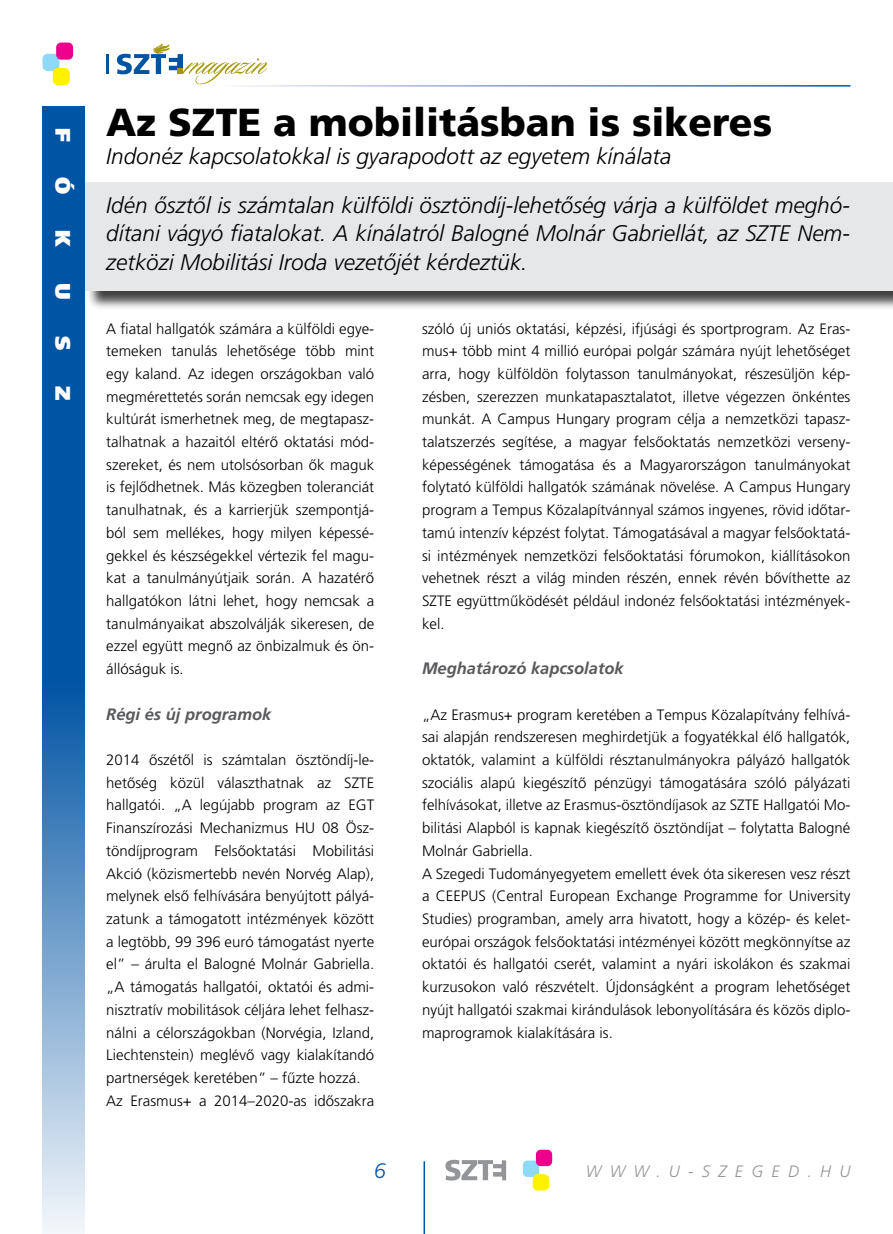
<style>
.page{position:relative;width:893px;height:1234px;background:#fff}
.page>*{position:absolute;margin:0;border:0;box-sizing:border-box;transform-origin:0 0}
.t1{font:900 39px "Frutiger CE";color:#000}
.t2{font:italic 300 22.5px/28.5px "Frutiger CE";color:#000;text-align:justify}
.t3{font:900 21px "Frutiger CE";color:#fff}
.t4{font:italic 300 21px "Frutiger CE";color:#0054a4}
.t5{font:italic 700 16.5px "Frutiger CE";color:#58595b}
.t6{font:italic 300 16.5px "Frutiger CE";letter-spacing:.5em;color:#939598}
.t7{font:300 15px/22.6px "Frutiger";color:#000;text-align:justify}
</style>
<div class="page">
<svg style="left:445px;top:1159px;width:61px;height:21px"></svg>
<div style="left:523px;top:1160px;width:16px;height:16px;background:#8ed8f8;border-radius:5px"></div>
<div style="left:533px;top:1173px;width:16px;height:17px;background:#fff200;border-radius:5px"></div>
<div style="left:536px;top:1149px;width:16px;height:16px;background:#ec008c;border-radius:5px"></div>
<svg style="left:117px;top:43px;width:150px;height:41px"></svg>
<div style="left:43px;top:54px;width:16px;height:17px;background:#8ed8f8;border-radius:5px"></div>
<div style="left:53px;top:68px;width:17px;height:17px;background:#fff200;border-radius:5px"></div>
<div style="left:56px;top:43px;width:17px;height:17px;background:#ec008c;border-radius:5px"></div>
<hr style="left:106px;top:54px;width:2px;height:20px;background:#0054a4">
<hr style="left:424px;top:1160px;width:1px;height:73px;background:#0054a4">
<svg style="left:43px;top:106px;width:42px;height:1127px;background:#3b7bb9"></svg>
<div style="left:86px;top:183px;width:807px;height:127px;background:#000;opacity:.75"></div>
<div style="left:85px;top:182px;width:807px;height:109px;background:#e6e7e8"></div>
<h3 class="t3" style="left:76px;top:128px;width:16px;rotate:90deg">f</h3>
<h3 class="t3" style="left:76px;top:177px;width:19px;rotate:90deg">ó</h3>
<h3 class="t3" style="left:76px;top:230px;width:19px;rotate:90deg">k</h3>
<h3 class="t3" style="left:76px;top:283px;width:18px;rotate:90deg">u</h3>
<h3 class="t3" style="left:76px;top:335px;width:16px;rotate:90deg">s</h3>
<h3 class="t3" style="left:76px;top:385px;width:16px;rotate:90deg">z</h3>
<h1 class="t1" style="left:106px;top:99px;width:667px">Az SZTE a mobilitásban is sikeres</h1>
<h2 class="t2" style="left:106px;top:142px;width:567px">Indonéz kapcsolatokkal is gyarapodott az egyetem kínálata</h2>
<h2 class="t2" style="left:106px;top:190px;width:745px">Idén ősztől is számtalan külföldi ösztöndíj-lehetőség várja a külföldet meghó&shy;dítani vágyó fiatalokat. A kínálatról Balogné Molnár Gabriellát, az SZTE Nem&shy;zetközi Mobilitási Iroda vezetőjét kérdeztük.</h2>
<p class="t7" style="left:106px;top:317px;width:269px">A fiatal hallgatók számára a külföldi egye&shy;temeken tanulás lehetősége több mint egy kaland. Az idegen országokban való megmérettetés során nemcsak egy idegen kultúrát ismerhetnek meg, de megtapasz&shy;talhatnak a hazaitól eltérő oktatási mód&shy;szereket, és nem utolsósorban ők maguk is fejlődhetnek. Más közegben toleranciát tanulhatnak, és a karrierjük szempontjá&shy;ból sem mellékes, hogy milyen képessé&shy;gekkel és készségekkel vértezik fel magu&shy;kat a tanulmányútjaik során. A hazatérő hallgatókon látni lehet, hogy nemcsak a tanulmányaikat abszolválják sikeresen, de ezzel együtt megnő az önbizalmuk és ön&shy;állóságuk is.</p>
<p class="t5" style="left:106px;top:704px;width:167px">Régi és új programok</p>
<p class="t7" style="left:106px;top:748px;width:269px;text-align:left">2014 őszétől is számtalan ösztöndíj-le&shy;hetőség közül választhatnak az SZTE hallgatói. „A legújabb program az EGT Finanszírozási Mechanizmus HU 08 Ösz&shy;töndíjprogram Felsőoktatási Mobilitási Akció (közismertebb nevén Norvég Alap), melynek első felhívására benyújtott pályá&shy;zatunk a támogatott intézmények között a legtöbb, 99 396 euró támogatást nyerte el” – árulta el Balogné Molnár Gabriella. „A támogatás hallgatói, oktatói és admi&shy;nisztratív mobilitások céljára lehet felhasz&shy;nálni a célországokban (Norvégia, Izland, Liechtenstein) meglévő vagy kialakítandó partnerségek keretében” – fűzte hozzá.<br>Az Erasmus+ a 2014–2020-as időszakra</p>
<p class="t7" style="left:422px;top:317px;width:430px">szóló új uniós oktatási, képzési, ifjúsági és sportprogram. Az Eras&shy;mus+ több mint 4 millió európai polgár számára nyújt lehetőséget arra, hogy külföldön folytasson tanulmányokat, részesüljön kép&shy;zésben, szerezzen munkatapasztalatot, illetve végezzen önkéntes munkát. A Campus Hungary program célja a nemzetközi tapasz&shy;talatszerzés segítése, a magyar felsőoktatás nemzetközi verseny&shy;képességének támogatása és a Magyarországon tanulmányokat folytató külföldi hallgatók számának növelése. A Campus Hungary program a Tempus Közalapítvánnyal számos ingyenes, rövid időtar&shy;tamú intenzív képzést folytat. Támogatásával a magyar felsőoktatá&shy;si intézmények nemzetközi felsőoktatási fórumokon, kiállításokon vehetnek részt a világ minden részén, ennek révén bővíthette az SZTE együttműködését például indonéz felsőoktatási intézmények&shy;kel.</p>
<p class="t5" style="left:422px;top:658px;width:203px">Meghatározó kapcsolatok</p>
<p class="t7" style="left:422px;top:703px;width:430px;text-align:left">„Az Erasmus+ program keretében a Tempus Közalapítvány felhívá&shy;sai alapján rendszeresen meghirdetjük a fogyatékkal élő hallgatók, oktatók, valamint a külföldi résztanulmányokra pályázó hallgatók szociális alapú kiegészítő pénzügyi támogatására szóló pályázati felhívásokat, illetve az Erasmus-ösztöndíjasok az SZTE Hallgatói Mo&shy;bilitási Alapból is kapnak kiegészítő ösztöndíjat – folytatta Balogné Molnár Gabriella.<br>A Szegedi Tudományegyetem emellett évek óta sikeresen vesz részt a CEEPUS (Central European Exchange Programme for University Studies) programban, amely arra hivatott, hogy a közép- és kelet&shy;európai országok felsőoktatási intézményei között megkönnyítse az oktatói és hallgatói cserét, valamint a nyári iskolákon és szakmai kurzusokon való részvételt. Újdonságként a program lehetőséget nyújt hallgatói szakmai kirándulások lebonyolítására és közös diplo&shy;maprogramok kialakítására is.</p>
<h3 class="t4" style="left:374px;top:1158px;width:13px">6</h3>
<p class="t6" style="left:586px;top:1160px;width:266px">www.u-szeged.hu</p>
</div>
